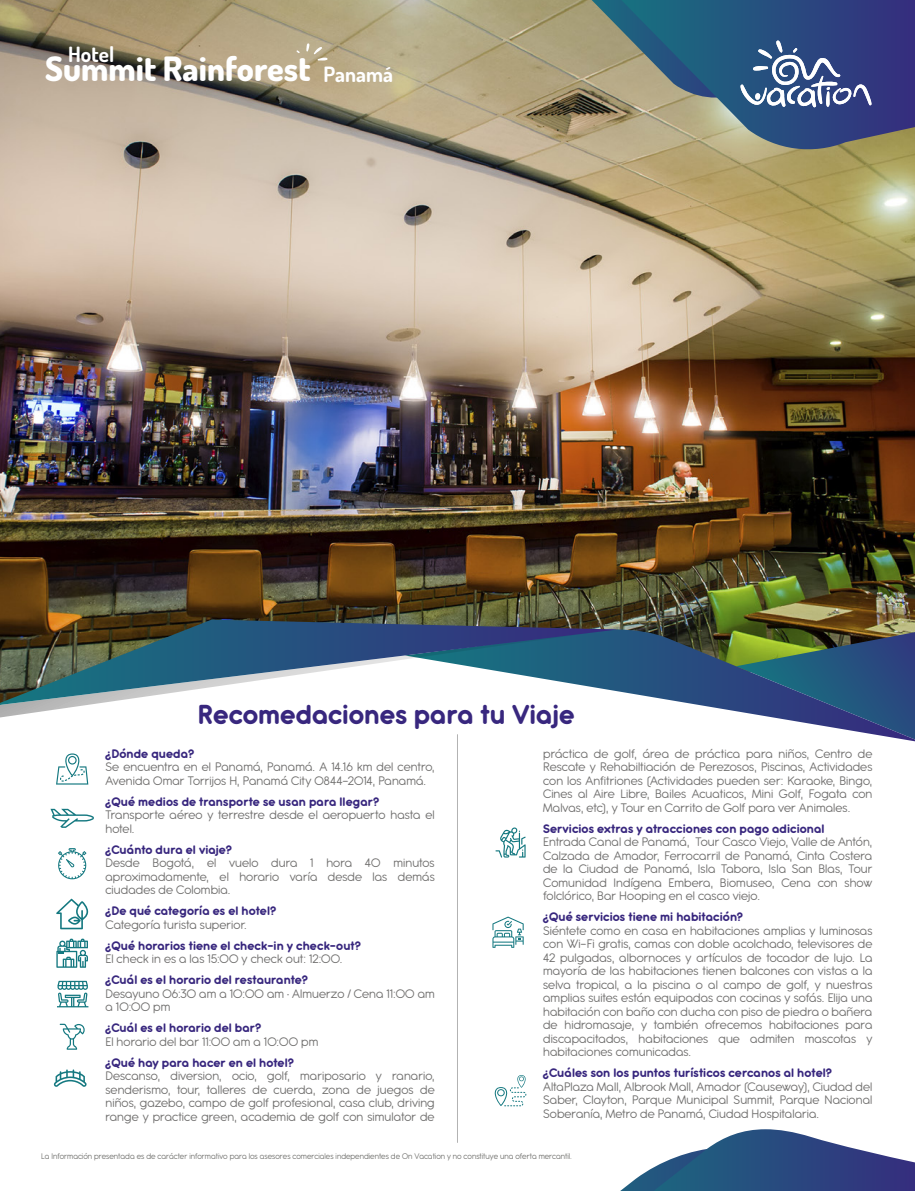
<style>
.page{position:relative;width:915px;height:1191px;background:#fff}
.page>*{position:absolute;margin:0;border:0;box-sizing:border-box;transform-origin:0 0}
.t1{font:800 33.6px "Dosis";color:#fff}
.t2{font:700 30px "Antipasto Pro";color:#38277e}
.t3{font:700 21.15px "Dosis";color:#fff}
.t4{font:13.5px/13.5px "Antipasto Pro";letter-spacing:.005em;color:#706f6e;text-align:justify}
.t5{font:700 13.5px "Antipasto Pro";letter-spacing:.005em;color:#38277e}
.t6{font:9px "Antipasto Pro";color:#71716e;scale:.96 1}
.s1{font-weight:700;font-size:21.15px}
</style>
<div class="page">
<svg style="left:56px;top:753px;width:32px;height:31px"></svg>
<svg style="left:50px;top:809px;width:44px;height:19px"></svg>
<svg style="left:58px;top:848px;width:28px;height:31px"></svg>
<svg style="left:56px;top:898px;width:32px;height:31px"></svg>
<svg style="left:56px;top:938px;width:32px;height:29px"></svg>
<svg style="left:57px;top:980px;width:31px;height:27px"></svg>
<svg style="left:60px;top:1023px;width:25px;height:26px"></svg>
<svg style="left:54px;top:1069px;width:33px;height:17px"></svg>
<svg style="left:495px;top:827px;width:30px;height:30px"></svg>
<svg style="left:492px;top:916px;width:31px;height:31px"></svg>
<svg style="left:494px;top:1075px;width:32px;height:31px"></svg>
<img style="left:0;top:0;width:914px;height:629px">
<svg style="left:620px;top:1129px;width:294px;height:62px"></svg>
<svg style="left:621px;top:0;width:293px;height:155px;background:#6a6c7e"></svg>
<svg style="left:591px;top:0;width:280px;height:108px;background:#506d86"></svg>
<svg style="left:617px;top:629px;width:297px;height:112px"></svg>
<svg style="left:0;top:705px;width:86px;height:13px"></svg>
<svg style="left:0;top:619px;width:617px;height:86px"></svg>
<hr style="left:457px;top:734px;width:1px;height:408px;background:#b3b3b3">
<svg style="left:296px;top:43px;width:32px;height:18px"></svg>
<h3 class="t3" style="left:68px;top:40px;width:48px">Hotel</h3>
<h1 class="t1" style="left:45px;top:47px;width:349px">Summit Rainforest <span class="s1">Panamá</span></h1>
<h2 class="t2" style="left:197px;top:696px;width:378px">Recomedaciones para tu Viaje</h2>
<p class="t4" style="left:543px;top:747px;width:331px">práctica de golf, área de práctica para niños, Centro de Rescate y Rehabiltiación de Perezosos, Piscinas, Actividades con los Anfitriones (Actividades pueden ser: Karaoke, Bingo, Cines al Aire Libre, Bailes Acuaticos, Mini Golf, Fogata con Malvas, etc), y Tour en Carrito de Golf para ver Animales.</p>
<p class="t5" style="left:543px;top:820px;width:283px">Servicios extras y atracciones con pago adicional</p>
<p class="t4" style="left:543px;top:835px;width:331px">Entrada Canal de Panamá, Tour Casco Viejo, Valle de Antón, Calzada de Amador, Ferrocarril de Panamá, Cinta Costera de la Ciudad de Panamá, Isla Tabora, Isla San Blas, Tour Comunidad Indígena Embera, Biomuseo, Cena con show folclórico, Bar Hooping en el casco viejo.</p>
<p class="t5" style="left:543px;top:909px;width:201px">¿Qué servicios tiene mi habitación?</p>
<p class="t4" style="left:543px;top:924px;width:331px">Siéntete como en casa en habitaciones amplias y luminosas con Wi-Fi gratis, camas con doble acolchado, televisores de 42 pulgadas, albornoces y artículos de tocador de lujo. La mayoría de las habitaciones tienen balcones con vistas a la selva tropical, a la piscina o al campo de golf, y nuestras amplias suites están equipadas con cocinas y sofás. Elija una habitación con baño con ducha con piso de piedra o bañera de hidromasaje, y también ofrecemos habitaciones para discapacitados, habitaciones que admiten mascotas y habitaciones comunicadas.</p>
<p class="t5" style="left:543px;top:1065px;width:290px">¿Cuáles son los puntos turísticos cercanos al hotel?</p>
<p class="t4" style="left:543px;top:1080px;width:330px">AltaPlaza Mall, Albrook Mall, Amador (Causeway), Ciudad del Saber, Clayton, Parque Municipal Summit, Parque Nacional Soberanía, Metro de Panamá, Ciudad Hospitalaria.</p>
<p class="t6" style="left:41px;top:1151px;width:554px">La Información presentada es de carácter informativo para los asesores comerciales independientes de On Vacation y no constituye una oferta mercantil.</p>
<p class="t5" style="left:105px;top:745px;width:90px">¿Dónde queda?</p>
<p class="t4" style="left:105px;top:760px;width:331px">Se encuentra en el Panamá, Panamá. A 14.16 km del centro,<br>Avenida Omar Torrijos H, Panamá City 0844-2014, Panamá.</p>
<p class="t5" style="left:105px;top:793px;width:275px">¿Qué medios de transporte se usan para llegar?</p>
<p class="t4" style="left:105px;top:808px;width:330px">Transporte aéreo y terrestre desde el aeropuerto hasta el hotel.</p>
<p class="t5" style="left:105px;top:841px;width:128px">¿Cuánto dura el viaje?</p>
<p class="t4" style="left:105px;top:856px;width:330px">Desde Bogotá, el vuelo dura 1 hora 40 minutos aproximadamente, el horario varía desde las demás ciudades de Colombia.</p>
<p class="t5" style="left:105px;top:903px;width:172px">¿De qué categoría es el hotel?</p>
<p class="t4" style="left:105px;top:918px;width:143px">Categoría turista superior.</p>
<p class="t5" style="left:105px;top:937px;width:257px">¿Qué horarios tiene el check-in y check-out?</p>
<p class="t4" style="left:105px;top:953px;width:238px">El check in es a las 15:00 y check out: 12:00.</p>
<p class="t5" style="left:105px;top:972px;width:204px">¿Cuál es el horario del restaurante?</p>
<p class="t4" style="left:105px;top:987px;width:331px">Desayuno 06:30 am a 10:00 am · Almuerzo / Cena 11:00 am a 10:00 pm</p>
<p class="t5" style="left:105px;top:1020px;width:157px">¿Cuál es el horario del bar?</p>
<p class="t4" style="left:105px;top:1035px;width:214px">El horario del bar 11:00 am a 10:00 pm</p>
<p class="t5" style="left:105px;top:1054px;width:190px">¿Qué hay para hacer en el hotel?</p>
<p class="t4" style="left:105px;top:1070px;width:331px">Descanso, diversion, ocio, golf, mariposario y ranario, senderismo, tour, talleres de cuerda, zona de juegos de niños, gazebo, campo de golf profesional, casa club, driving range y practice green, academia de golf con simulator de</p>
</div>
